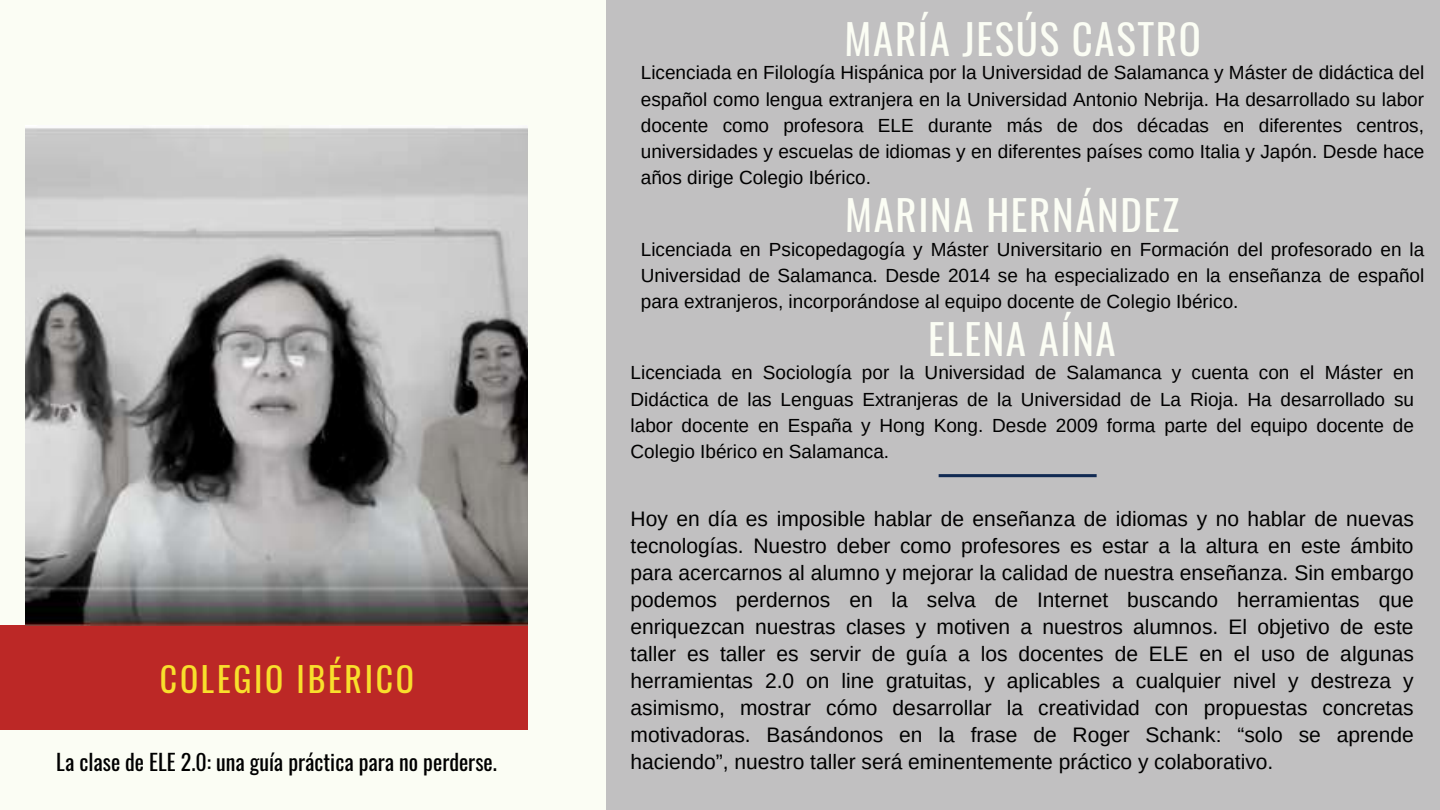
<style>
.page{position:relative;width:1440px;height:810px;background:#c1c0c1}
.page>*{position:absolute;margin:0;border:0;box-sizing:border-box;transform-origin:0 0}
.t1{font:41px "Oswald";letter-spacing:.04em;color:#fbfdf4}
.t2{font:33.8px "Oswald";letter-spacing:.08em;color:#f8df2c}
.t3{font:21.9px "Oswald";color:#000}
.t4{font:21px/27px "Arimo";color:#000;text-align:justify}
.t5{font:19px/26.2px "Arimo";color:#000;text-align:justify}
</style>
<div class="page">
<div style="left:0;top:0;width:606px;height:810px;background:#fbfdf4"></div>
<div style="left:0;top:625px;width:528px;height:104px;background:#bc2826"></div>
<svg style="left:939px;top:474px;width:158px;height:3px"></svg>
<img style="left:25px;top:128px;width:503px;height:497px">
<h2 class="t2" style="left:160px;top:653px;width:256px">COLEGIO IBÉRICO</h2>
<p class="t3" style="left:56px;top:745px;width:442px">La clase de ELE 2.0: una guía práctica para no perderse.</p>
<h1 class="t1" style="left:845px;top:7px;width:358px">MARÍA JESÚS CASTRO</h1>
<p class="t5" style="left:641px;top:60px;width:785px">Licenciada en Filología Hispánica por la Universidad de Salamanca y Máster de didáctica del español como lengua extranjera en la Universidad Antonio Nebrija. Ha desarrollado su labor docente como profesora ELE durante más de dos décadas en diferentes centros, universidades y escuelas de idiomas y en diferentes países como Italia y Japón. Desde hace años dirige Colegio Ibérico.</p>
<h1 class="t1" style="left:845px;top:183px;width:336px">MARINA HERNÁNDEZ</h1>
<p class="t5" style="left:641px;top:236px;width:785px">Licenciada en Psicopedagogía y Máster Universitario en Formación del profesorado en la Universidad de Salamanca. Desde 2014 se ha especializado en la enseñanza de español para extranjeros, incorporándose al equipo docente de Colegio Ibérico.</p>
<h1 class="t1" style="left:928px;top:307px;width:189px">ELENA AÍNA</h1>
<p class="t5" style="left:631px;top:360px;width:785px">Licenciada en Sociología por la Universidad de Salamanca y cuenta con el Máster en Didáctica de las Lenguas Extranjeras de la Universidad de La Rioja. Ha desarrollado su labor docente en España y Hong Kong. Desde 2009 forma parte del equipo docente de Colegio Ibérico en Salamanca.</p>
<p class="t4" style="left:631px;top:505px;width:785px">Hoy en día es imposible hablar de enseñanza de idiomas y no hablar de nuevas tecnologías. Nuestro deber como profesores es estar a la altura en este ámbito para acercarnos al alumno y mejorar la calidad de nuestra enseñanza. Sin embargo podemos perdernos en la selva de Internet buscando herramientas que enriquezcan nuestras clases y motiven a nuestros alumnos. El objetivo de este taller es taller es servir de guía a los docentes de ELE en el uso de algunas herramientas 2.0 on line gratuitas, y aplicables a cualquier nivel y destreza y asimismo, mostrar cómo desarrollar la creatividad con propuestas concretas motivadoras. Basándonos en la frase de Roger Schank: “solo se aprende haciendo”, nuestro taller será eminentemente práctico y colaborativo.</p>
</div>
